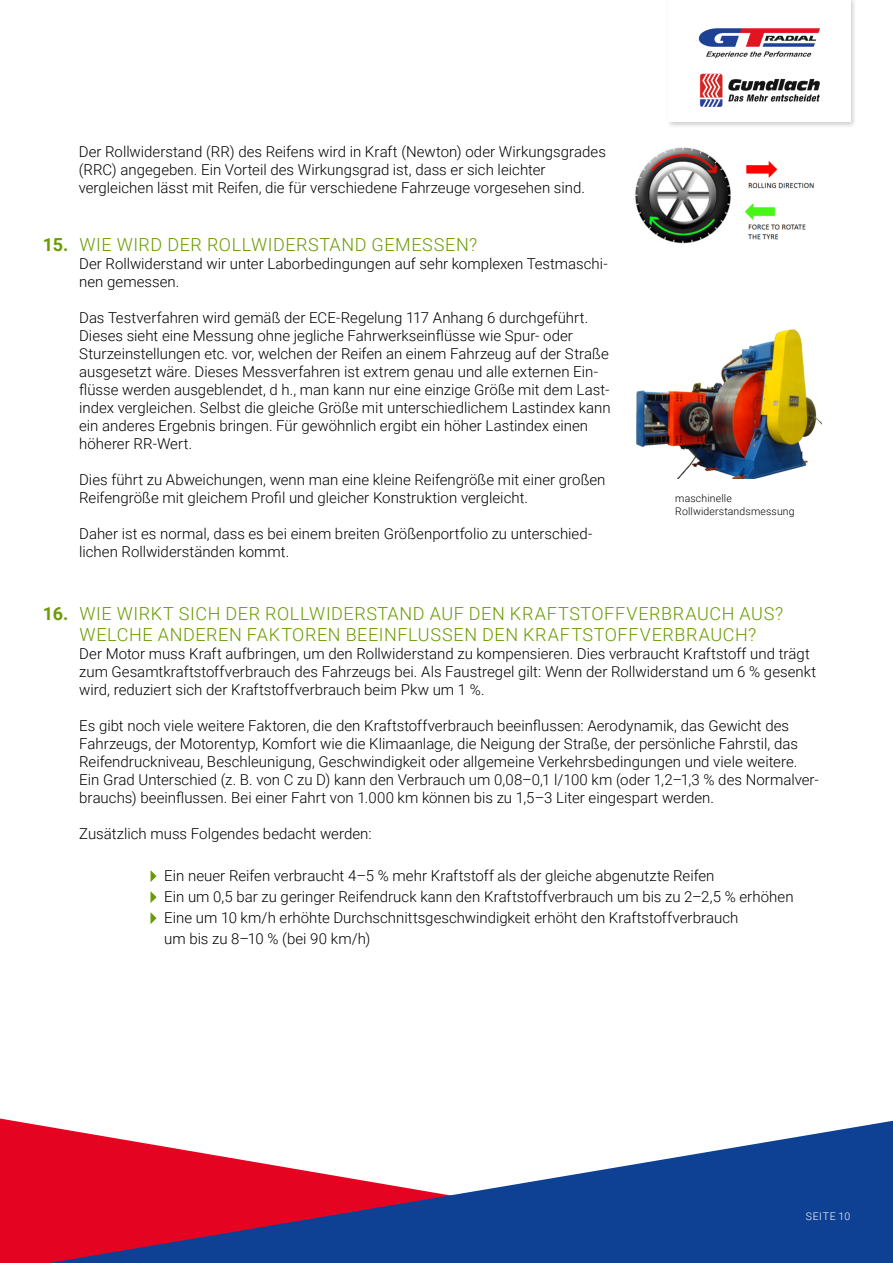
<style>
.page{position:relative;width:893px;height:1263px;background:#fff}
.page>*{position:absolute;margin:0;border:0;box-sizing:border-box;transform-origin:0 0}
.t1{font:300 18px/21.6px "Roboto";letter-spacing:.035em;color:#6a9b00;text-align:center}
.t2{font:300 15px/18px "Roboto";color:#000}
.t3{font:300 10.5px/12.6px "Roboto";letter-spacing:.015em;color:#000}
.t4{font:300 10.5px "Roboto";letter-spacing:.06em;color:#fff}
.s1{font-weight:700}
</style>
<div class="page">
<img style="left:635px;top:147px;width:179px;height:97px">
<img style="left:636px;top:329px;width:186px;height:150px">
<div style="left:666px;top:0;width:191px;height:129px;background:#000;opacity:.2"></div>
<div style="left:668px;top:0;width:182px;height:122px;background:#fff"></div>
<img style="left:698px;top:28px;width:123px;height:31px">
<svg style="left:0;top:1119px;width:893px;height:144px"></svg>
<img style="left:699px;top:73px;width:121px;height:34px">
<svg style="left:151px;top:870px;width:6px;height:12px"></svg>
<svg style="left:151px;top:891px;width:6px;height:12px"></svg>
<svg style="left:151px;top:912px;width:6px;height:12px"></svg>
<p class="t2" style="left:79px;top:142px;width:529px">Der Rollwiderstand (RR) des Reifens wird in Kraft (Newton) oder Wirkungsgrades (RRC) angegeben. Ein Vorteil des Wirkungsgrad ist, dass er sich leichter vergleichen lässt mit Reifen, die für verschiedene Fahrzeuge vorgesehen sind.</p>
<p class="t1" style="left:43px;top:233px;width:436px"><span class="s1">15.</span> WIE WIRD DER ROLLWIDERSTAND GEMESSEN?</p>
<p class="t2" style="left:79px;top:254px;width:530px">Der Rollwiderstand wir unter Laborbedingungen auf sehr komplexen Testmaschi&shy;nen gemessen.</p>
<p class="t2" style="left:79px;top:308px;width:533px">Das Testverfahren wird gemäß der ECE-Regelung 117 Anhang 6 durchgeführt.<br>Dieses sieht eine Messung ohne jegliche Fahrwerkseinflüsse wie Spur- oder Sturzeinstellungen etc. vor, welchen der Reifen an einem Fahrzeug auf der Straße ausgesetzt wäre. Dieses Messverfahren ist extrem genau und alle externen Ein&shy;flüsse werden ausgeblendet, d h., man kann nur eine einzige Größe mit dem Last&shy;index vergleichen. Selbst die gleiche Größe mit unterschiedlichem Lastindex kann ein anderes Ergebnis bringen. Für gewöhnlich ergibt ein höher Lastindex einen höherer RR-Wert.</p>
<p class="t2" style="left:79px;top:470px;width:528px">Dies führt zu Abweichungen, wenn man eine kleine Reifengröße mit einer großen<br>Reifengröße mit gleichem Profil und gleicher Konstruktion vergleicht.</p>
<p class="t2" style="left:79px;top:524px;width:515px">Daher ist es normal, dass es bei einem breiten Größenportfolio zu unterschied&shy;lichen Rollwiderständen kommt.</p>
<p class="t3" style="left:675px;top:491px;width:121px">maschinelle<br>Rollwiderstandsmessung</p>
<p class="t1" style="left:43px;top:602px;width:742px"><span class="s1">16.</span> WIE WIRKT SICH DER ROLLWIDERSTAND AUF DEN KRAFTSTOFFVERBRAUCH AUS?<br>WELCHE ANDEREN FAKTOREN BEEINFLUSSEN DEN KRAFTSTOFFVERBRAUCH?</p>
<p class="t2" style="left:79px;top:644px;width:739px">Der Motor muss Kraft aufbringen, um den Rollwiderstand zu kompensieren. Dies verbraucht Kraftstoff und trägt zum Gesamtkraftstoffverbrauch des Fahrzeugs bei. Als Faustregel gilt: Wenn der Rollwiderstand um 6 % gesenkt wird, reduziert sich der Kraftstoffverbrauch beim Pkw um 1 %.</p>
<p class="t2" style="left:79px;top:716px;width:741px">Es gibt noch viele weitere Faktoren, die den Kraftstoffverbrauch beeinflussen: Aerodynamik, das Gewicht des Fahrzeugs, der Motorentyp, Komfort wie die Klimaanlage, die Neigung der Straße, der persönliche Fahrstil, das Reifendruckniveau, Beschleunigung, Geschwindigkeit oder allgemeine Verkehrsbedingungen und viele weitere.<br>Ein Grad Unterschied (z. B. von C zu D) kann den Verbrauch um 0,08–0,1 l/100 km (oder 1,2–1,3 % des Normalver&shy;brauchs) beeinflussen. Bei einer Fahrt von 1.000 km können bis zu 1,5–3 Liter eingespart werden.</p>
<p class="t2" style="left:79px;top:824px;width:294px">Zusätzlich muss Folgendes bedacht werden:</p>
<p class="t2" style="left:164px;top:865px;width:631px;line-height:21px">Ein neuer Reifen verbraucht 4–5 % mehr Kraftstoff als der gleiche abgenutzte Reifen<br>Ein um 0,5 bar zu geringer Reifendruck kann den Kraftstoffverbrauch um bis zu 2–2,5 % erhöhen Eine um 10 km/h erhöhte Durchschnittsgeschwindigkeit erhöht den Kraftstoffverbrauch<br>um bis zu 8–10 % (bei 90 km/h)</p>
<p class="t4" style="left:806px;top:1209px;width:46px">SEITE 10</p>
</div>
